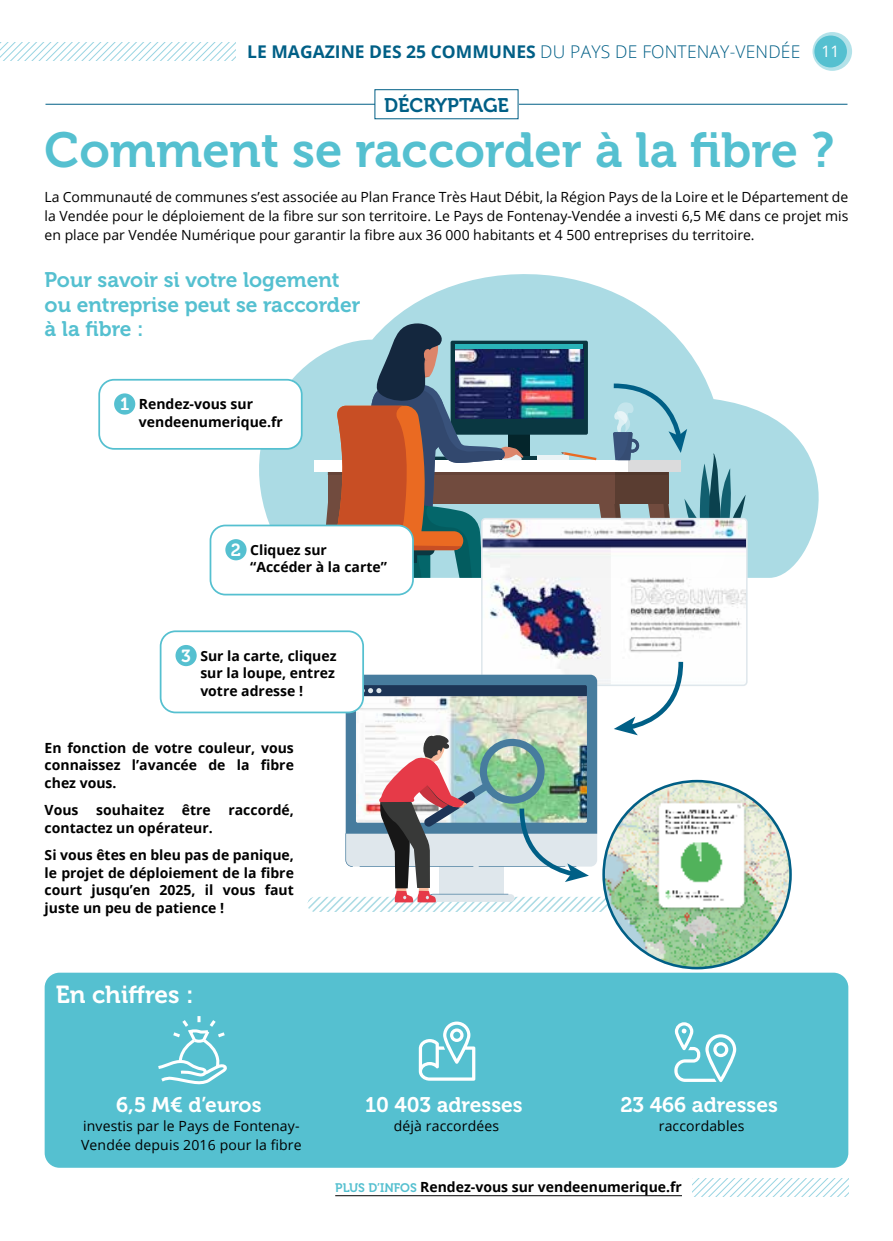
<style>
.page{position:relative;width:893px;height:1241px;background:#fff}
.page>*{position:absolute;margin:0;border:0;box-sizing:border-box;transform-origin:0 0}
.t1{font:49px "Museo 700";color:#55c0d0}
.t2{font:24.5px "Museo 700";color:#fff}
.t3{font:21px/24.5px "Museo 700";color:#55c0d0}
.t4{font:21px "Museo 700";color:#fff}
.t5{font:19.6px "Museo 700";color:#005f86}
.t6{font:700 17.5px "Open Sans";color:#005f86}
.t7{font:700 14px/17.5px "Open Sans";color:#000}
.t8{font:14px/19.2px "Open Sans";letter-spacing:.01em;color:#000;text-align:justify}
.s1{font-weight:300}
.s2{font-weight:400;font-size:15.75px;color:#fff}
.s3{font-family:"Museo 700";font-weight:400;font-size:17.5px;color:#fff}
.s4{font-family:"Museo 700";font-weight:400;font-size:12.42px;color:#55c0d0}
</style>
<div class="page">
<svg style="left:812px;top:32px;width:40px;height:39px"></svg>
<div style="left:814px;top:36px;width:33px;height:31px;background:#55c0d0;border-radius:50%"></div>
<svg style="left:0;top:43px;width:236px;height:17px"></svg>
<div style="left:45px;top:972px;width:803px;height:195px;background:#55c0d0;border-radius:15px"></div>
<svg style="left:255px;top:274px;width:564px;height:303px"></svg>
<div style="left:328px;top:460px;width:286px;height:43px;background:#714b3e"></div>
<svg style="left:524px;top:471px;width:37px;height:4px"></svg>
<div style="left:314px;top:460px;width:314px;height:11px;background:#fff"></div>
<div style="left:509px;top:423px;width:21px;height:35px;background:#04252b"></div>
<div style="left:451px;top:340px;width:137px;height:94px;background:#0a3741;border-radius:2px"></div>
<img style="left:524px;top:349px;width:59px;height:69px">
<div style="left:455px;top:344px;width:128px;height:5px;background:#2ab3b8"></div>
<hr style="left:499px;top:456px;width:41px;height:4px;background:#0a3741">
<svg style="left:321px;top:321px;width:203px;height:256px"></svg>
<div style="left:537px;top:455px;width:32px;height:5px;background:#ebf3f5"></div>
<img style="left:482px;top:518px;width:265px;height:139px">
<div style="left:481px;top:518px;width:267px;height:168px;border:2px solid #dfe7ec;border-radius:4px"></div>
<svg style="left:561px;top:381px;width:185px;height:196px"></svg>
<svg style="left:307px;top:657px;width:378px;height:254px"></svg>
<img style="left:604px;top:781px;width:186px;height:186px;border-radius:93px">
<svg style="left:158px;top:1016px;width:69px;height:69px"></svg>
<svg style="left:674px;top:1022px;width:62px;height:59px"></svg>
<svg style="left:419px;top:1021px;width:56px;height:59px"></svg>
<div style="left:99px;top:379px;width:203px;height:70px;background:#fff;border-radius:15px"></div>
<div style="left:98px;top:379px;width:205px;height:70px;border:2px solid #55c0d0;border-radius:15px"></div>
<div style="left:210px;top:525px;width:203px;height:69px;background:#fff;border-radius:15px"></div>
<div style="left:210px;top:524px;width:204px;height:71px;border:2px solid #55c0d0;border-radius:15px"></div>
<div style="left:161px;top:631px;width:202px;height:81px;background:#fff;border-radius:15px"></div>
<div style="left:160px;top:630px;width:204px;height:83px;border:2px solid #55c0d0;border-radius:15px"></div>
<div style="left:114px;top:393px;width:21px;height:21px;background:#55c0d0;border-radius:50%"></div>
<div style="left:225px;top:539px;width:22px;height:21px;background:#55c0d0;border-radius:50%"></div>
<div style="left:175px;top:645px;width:22px;height:21px;background:#55c0d0;border-radius:50%"></div>
<hr style="left:45px;top:104px;width:802px;height:1px;background:#005f86">
<svg style="left:692px;top:1178px;width:156px;height:18px"></svg>
<div style="left:375px;top:90px;width:143px;height:29px;background:#fff"></div>
<div style="left:375px;top:89px;width:143px;height:30px;border:1px solid #005f86"></div>
<hr style="left:335px;top:1195px;width:347px;height:1px;background:#000">
<p class="t6" style="left:247px;top:39px;width:594px">LE MAGAZINE DES 25 COMMUNES <span class="s1">DU PAYS DE FONTENAY-VENDÉE</span> <span class="s2">11</span></p>
<h3 class="t5" style="left:384px;top:94px;width:126px">DÉCRYPTAGE</h3>
<h1 class="t1" style="left:45px;top:123px;width:791px">Comment se raccorder à la fibre ?</h1>
<p class="t8" style="left:45px;top:187px;width:805px">La Communauté de communes s’est associée au Plan France Très Haut Débit, la Région Pays de la Loire et le Département de la Vendée pour le déploiement de la fibre sur son territoire. Le Pays de Fontenay-Vendée a investi 6,5 M€ dans ce projet mis en place par Vendée Numérique pour garantir la fibre aux 36 000 habitants et 4 500 entreprises du territoire.</p>
<h3 class="t3" style="left:45px;top:268px;width:317px">Pour savoir si votre logement ou entreprise peut se raccorder à la fibre :</h3>
<p class="t7" style="left:139px;top:395px;width:145px;text-indent:-19px"><span class="s3">1</span> Rendez-vous sur vendeenumerique.fr</p>
<p class="t7" style="left:250px;top:540px;width:138px;text-indent:-19px"><span class="s3">2</span> Cliquez sur “Accéder à la carte”</p>
<p class="t7" style="left:200px;top:646px;width:138px;text-indent:-19px"><span class="s3">3</span> Sur la carte, cliquez sur la loupe, entrez votre adresse !</p>
<p class="t7" style="left:45px;top:738px;width:251px;text-align:justify">En fonction de votre couleur, vous connaissez l’avancée de la fibre chez vous.</p>
<p class="t7" style="left:45px;top:800px;width:35px">Vous</p>
<p class="t7" style="left:96px;top:800px;width:69px">souhaitez</p>
<p class="t7" style="left:182px;top:800px;width:30px">être</p>
<p class="t7" style="left:228px;top:800px;width:67px">raccordé,</p>
<p class="t7" style="left:45px;top:813px;width:251px;line-height:27.5px">contactez un opérateur.<br>Si vous êtes en bleu pas de panique,</p>
<p class="t7" style="left:45px;top:863px;width:251px;text-align:justify">le projet de déploiement de la fibre court jusqu’en 2025, il vous faut juste un peu de patience !</p>
<h2 class="t2" style="left:56px;top:980px;width:139px">En chiffres :</h2>
<h3 class="t4" style="left:116px;top:1092px;width:147px">6,5 M€ d’euros</h3>
<p class="t8" style="left:81px;top:1115px;width:222px">investis par le Pays de Fontenay-<br>Vendée depuis 2016 pour la fibre</p>
<h3 class="t4" style="left:365px;top:1092px;width:159px">10 403 adresses</h3>
<p class="t8" style="left:394px;top:1115px;width:107px">déjà raccordées</p>
<h3 class="t4" style="left:620px;top:1092px;width:159px">23 466 adresses</h3>
<p class="t8" style="left:659px;top:1115px;width:87px">raccordables</p>
<p class="t7" style="left:335px;top:1177px;width:348px"><span class="s4">PLUS D’INFOS</span> Rendez-vous sur vendeenumerique.fr</p>
</div>
